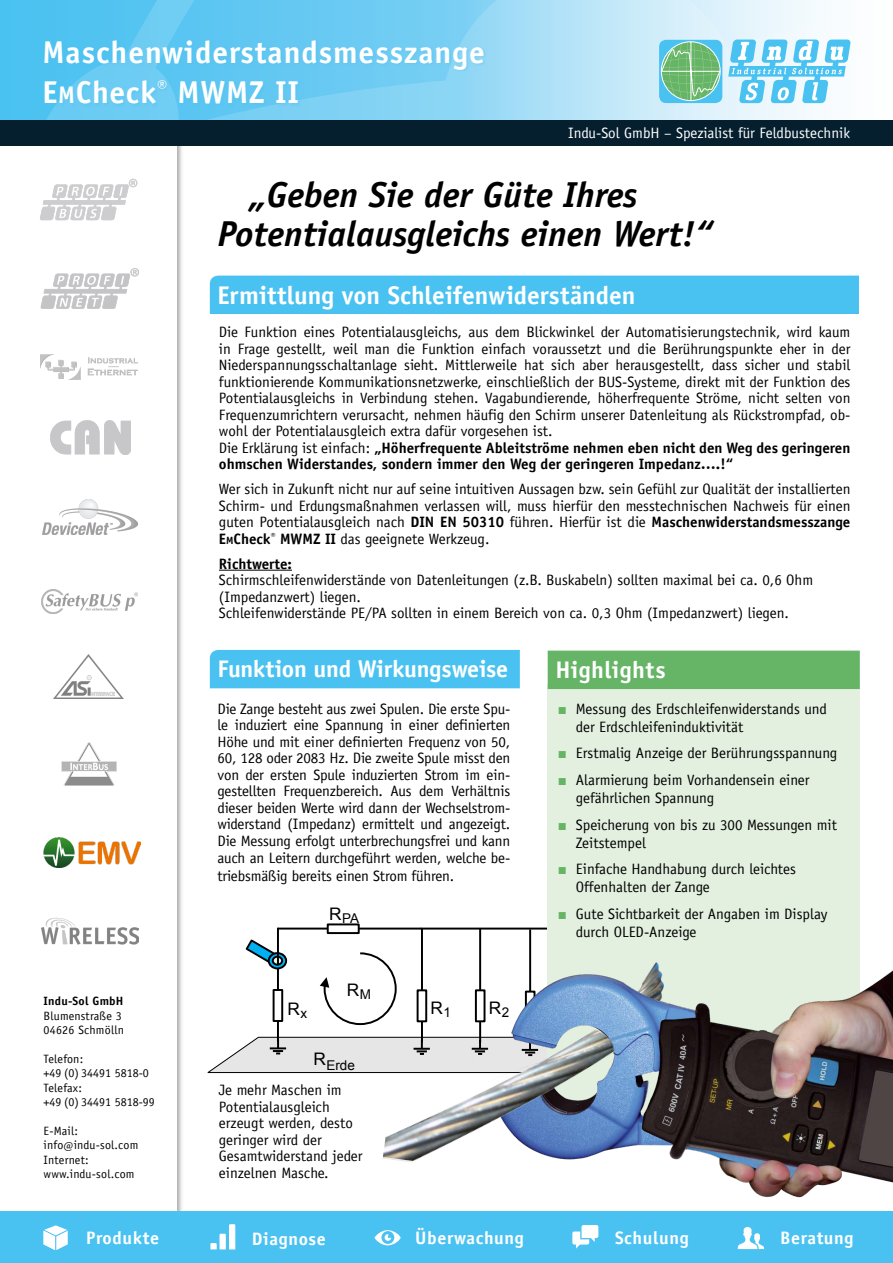
<style>
.page{position:relative;width:893px;height:1263px;background:#fff}
.page>*{position:absolute;margin:0;border:0;box-sizing:border-box;transform-origin:0 0}
.t1{font:italic 700 36px/39px "Officina Sans";color:#000}
.t2{font:700 31.5px/40.5px "Officina Sans";letter-spacing:.03em;color:#fff}
.t3{font:700 25.5px "Officina Sans";letter-spacing:-.005em;color:#fff}
.t4{font:700 24px "Officina Sans";letter-spacing:-.005em;color:#fff}
.t5{font:700 24px "Officina Sans";letter-spacing:.02em;color:#fff}
.t6{font:700 18px "Officina Sans";letter-spacing:.035em;color:#fff}
.t7{font:17.25px "Arial";color:#000}
.t8{font:15px/16.5px "Officina Sans";color:#000}
.t9{font:15px "Officina Sans";color:#fff}
.t10{font:700 15px "Officina Sans";color:#000}
.t11{font:13.5px "Arial";color:#000}
.t12{font:12px/14.4px "Officina Sans";letter-spacing:.02em;color:#000}
.t13{font:12px/14.4px "Officina Sans";color:#000}
.t14{font:700 12px "Officina Sans";letter-spacing:.02em;color:#000}
.s1{font-size:24px}
.s2{font-weight:700}
.s3{font-weight:700;font-size:10.5px}
.s4{font-size:10.5px}
.s5{font-family:"Arial";color:#66b566}
</style>
<div class="page">
<div style="left:0;top:136px;width:184px;height:1095px;background:#000;opacity:.35"></div>
<div style="left:0;top:140px;width:177px;height:1087px;background:#fff"></div>
<img style="left:44px;top:837px;width:96px;height:31px">
<div style="left:0;top:1211px;width:893px;height:52px;background:#4ac2f1"></div>
<svg style="left:0;top:0;width:822px;height:120px;background:#94d9f5"></svg>
<div style="left:659px;top:40px;width:63px;height:63px;background:#4ac2f1;border-radius:7px"></div>
<svg style="left:728px;top:37px;width:123px;height:66px"></svg>
<svg style="left:661px;top:41px;width:59px;height:60px"></svg>
<div style="left:0;top:120px;width:893px;height:26px;background:#051f2e"></div>
<img style="left:54px;top:654px;width:70px;height:45px">
<img style="left:43px;top:500px;width:95px;height:34px">
<img style="left:41px;top:589px;width:97px;height:24px">
<img style="left:50px;top:421px;width:81px;height:33px">
<img style="left:41px;top:355px;width:97px;height:25px">
<img style="left:41px;top:917px;width:97px;height:28px">
<img style="left:61px;top:742px;width:55px;height:44px">
<img style="left:40px;top:178px;width:98px;height:43px">
<svg style="left:210px;top:1224px;width:25px;height:25px"></svg>
<svg style="left:375px;top:1230px;width:26px;height:15px"></svg>
<svg style="left:381px;top:1231px;width:13px;height:13px"></svg>
<svg style="left:572px;top:1226px;width:27px;height:22px"></svg>
<svg style="left:737px;top:1227px;width:27px;height:23px"></svg>
<svg style="left:44px;top:1225px;width:24px;height:25px"></svg>
<img style="left:40px;top:268px;width:99px;height:41px">
<div style="left:45px;top:40px;width:442px;height:67px;background:#4ac2f1;opacity:.35"></div>
<div style="left:210px;top:275px;width:649px;height:39px;background:#4ac2f1"></div>
<div style="left:210px;top:649px;width:310px;height:39px;background:#4ac2f1"></div>
<hr style="left:277px;top:928px;width:2px;height:114px;background:#000">
<hr style="left:277px;top:927px;width:144px;height:2px;background:#000">
<div style="left:273px;top:989px;width:10px;height:33px;background:#fff;border:2px solid #000"></div>
<div style="left:328px;top:924px;width:31px;height:9px;background:#fff"></div>
<div style="left:327px;top:923px;width:33px;height:11px;border:2px solid #000"></div>
<hr style="left:421px;top:928px;width:2px;height:114px;background:#000">
<div style="left:417px;top:989px;width:10px;height:33px;background:#fff;border:2px solid #000"></div>
<svg style="left:269px;top:953px;width:17px;height:15px"></svg>
<div style="left:268px;top:952px;width:19px;height:17px;border:2px solid #000;border-radius:50%"></div>
<div style="left:273px;top:957px;width:9px;height:8px;background:#f5f7ed;border-radius:50%"></div>
<div style="left:272px;top:956px;width:11px;height:10px;border:2px solid #000;border-radius:50%"></div>
<svg style="left:245px;top:938px;width:34px;height:27px"></svg>
<div style="left:324px;top:952px;width:73px;height:73px;border:2px solid #000;border-radius:35px"></div>
<svg style="left:320px;top:977px;width:9px;height:11px"></svg>
<hr style="left:421px;top:927px;width:208px;height:2px;background:#000">
<svg style="left:207px;top:1036px;width:176px;height:38px"></svg>
<hr style="left:219px;top:570px;width:73px;height:1px;background:#000">
<div style="left:547px;top:684px;width:313px;height:444px;background:#e3f0e0"></div>
<div style="left:548px;top:650px;width:312px;height:39px;background:#66b566"></div>
<img style="left:444px;top:927px;width:449px;height:103px">
<img style="left:383px;top:1030px;width:510px;height:196px">
<h2 class="t2" style="left:43px;top:31px;width:444px">Maschenwiderstandsmesszange<br>E<span class="s1">M</span>Check<sup>®</sup> MWMZ II</h2>
<p class="t9" style="left:568px;top:124px;width:283px">Indu-Sol GmbH – Spezialist für Feldbustechnik</p>
<h1 class="t1" style="left:217px;top:175px;width:496px;text-indent:32px">„Geben Sie der Güte Ihres<br>Potentialausgleichs einen Wert!“</h1>
<h3 class="t3" style="left:217px;top:279px;width:419px">Ermittlung von Schleifenwiderständen</h3>
<p class="t8" style="left:219px;top:324px;width:633px">Die Funktion eines Potentialausgleichs, aus dem Blickwinkel der Automatisierungstechnik, wird kaum in Frage gestellt, weil man die Funktion einfach voraussetzt und die Berührungspunkte eher in der Niederspannungsschaltanlage sieht. Mittlerweile hat sich aber herausgestellt, dass sicher und stabil funktionierende Kommunikationsnetzwerke, einschließlich der BUS-Systeme, direkt mit der Funktion des Potentialausgleichs in Verbindung stehen. Vagabundierende, höherfrequente Ströme, nicht selten von Frequenzumrichtern verursacht, nehmen häufig den Schirm unserer Datenleitung als Rückstrompfad, ob&shy;wohl der Potentialausgleich extra dafür vorgesehen ist.<br>Die Erklärung ist einfach: <span class="s2">„Höherfrequente Ableitströme nehmen eben nicht den Weg des geringeren ohmschen Widerstandes, sondern immer den Weg der geringeren Impedanz….!“</span></p>
<p class="t8" style="left:219px;top:481px;width:633px;text-align:justify">Wer sich in Zukunft nicht nur auf seine intuitiven Aussagen bzw. sein Gefühl zur Qualität der installierten Schirm- und Erdungsmaßnahmen verlassen will, muss hierfür den messtechnischen Nachweis für einen guten Potentialausgleich nach <span class="s2">DIN EN 50310</span> führen. Hierfür ist die <span class="s2">Maschenwiderstandsmesszange E</span><span class="s3">M</span><span class="s2">Check</span><sup>®</sup> <span class="s2">MWMZ II</span> das geeignete Werkzeug.</p>
<p class="t10" style="left:219px;top:554px;width:75px">Richtwerte:</p>
<p class="t8" style="left:219px;top:572px;width:596px">Schirmschleifenwiderstände von Datenleitungen (z.B. Buskabeln) sollten maximal bei ca. 0,6 Ohm (Impedanzwert) liegen.<br>Schleifenwiderstände PE/PA sollten in einem Bereich von ca. 0,3 Ohm (Impedanzwert) liegen.</p>
<p class="t14" style="left:44px;top:993px;width:81px">Indu-Sol GmbH</p>
<p class="t12" style="left:44px;top:1008px;width:82px">Blumenstraße 3<br>04626 Schmölln</p>
<p class="t13" style="left:44px;top:1051px;width:113px">Telefon:<br>+49 (0) 34491 5818-0<br>Telefax:<br>+49 (0) 34491 5818-99</p>
<p class="t12" style="left:44px;top:1123px;width:96px">E-Mail: info<span class="s4">@</span>indu-sol.com<br>Internet: www.indu-sol.com</p>
<h3 class="t4" style="left:217px;top:654px;width:292px">Funktion und Wirkungsweise</h3>
<p class="t8" style="left:217px;top:701px;width:294px;text-align:justify">Die Zange besteht aus zwei Spulen. Die erste Spu&shy;le induziert eine Spannung in einer definierten Höhe und mit einer definierten Frequenz von 50, 60, 128 oder 2083 Hz. Die zweite Spule misst den von der ersten Spule induzierten Strom im ein&shy;gestellten Frequenzbereich. Aus dem Verhältnis dieser beiden Werte wird dann der Wechselstrom&shy;widerstand (Impedanz) ermittelt und angezeigt.<br>Die Messung erfolgt unterbrechungsfrei und kann auch an Leitern durchgeführt werden, welche be-</p>
<p class="t8" style="left:217px;top:867px;width:238px">triebsmäßig bereits einen Strom führen.</p>
<p class="t11" style="left:329px;top:909px;width:31px"><sup>R</sup>PA</p>
<p class="t7" style="left:288px;top:998px;width:21px">R<sub>x</sub></p>
<p class="t7" style="left:347px;top:979px;width:26px">R<sub>M</sub></p>
<p class="t11" style="left:313px;top:1057px;width:43px"><sup>R</sup>Erde</p>
<p class="t8" style="left:219px;top:1082px;width:145px">Je mehr Maschen im<br>Potentialausgleich erzeugt werden, desto geringer wird der<br>Gesamtwiderstand jeder einzelnen Masche.</p>
<p class="t7" style="left:431px;top:997px;width:22px">R<sub>1</sub></p>
<p class="t7" style="left:489px;top:997px;width:22px">R<sub>2</sub></p>
<h3 class="t5" style="left:555px;top:654px;width:112px">Highlights</h3>
<p class="t8" style="left:576px;top:700px;width:252px;line-height:18px;text-indent:-18px"><span class="s5">■</span> Messung des Erdschleifenwiderstands und der Erdschleifeninduktivität</p>
<p class="t8" style="left:558px;top:745px;width:281px"><span class="s5">■</span> Erstmalig Anzeige der Berührungsspannung</p>
<p class="t8" style="left:576px;top:771px;width:235px;line-height:18px;text-indent:-18px"><span class="s5">■</span> Alarmierung beim Vorhandensein einer gefährlichen Spannung</p>
<p class="t8" style="left:576px;top:815px;width:263px;line-height:18px;text-indent:-18px"><span class="s5">■</span> Speicherung von bis zu 300 Messungen mit<br>Zeitstempel</p>
<p class="t8" style="left:576px;top:860px;width:222px;line-height:18px;text-indent:-18px"><span class="s5">■</span> Einfache Handhabung durch leichtes<br>Offenhalten der Zange</p>
<p class="t8" style="left:576px;top:904px;width:253px;line-height:18px;text-indent:-18px"><span class="s5">■</span> Gute Sichtbarkeit der Angaben im Display durch OLED-Anzeige</p>
<p class="t6" style="left:86px;top:1226px;width:75px">Produkte</p>
<p class="t6" style="left:252px;top:1227px;width:76px">Diagnose</p>
<p class="t6" style="left:415px;top:1226px;width:110px">Überwachung</p>
<p class="t6" style="left:615px;top:1226px;width:75px">Schulung</p>
<p class="t6" style="left:780px;top:1227px;width:75px">Beratung</p>
</div>
